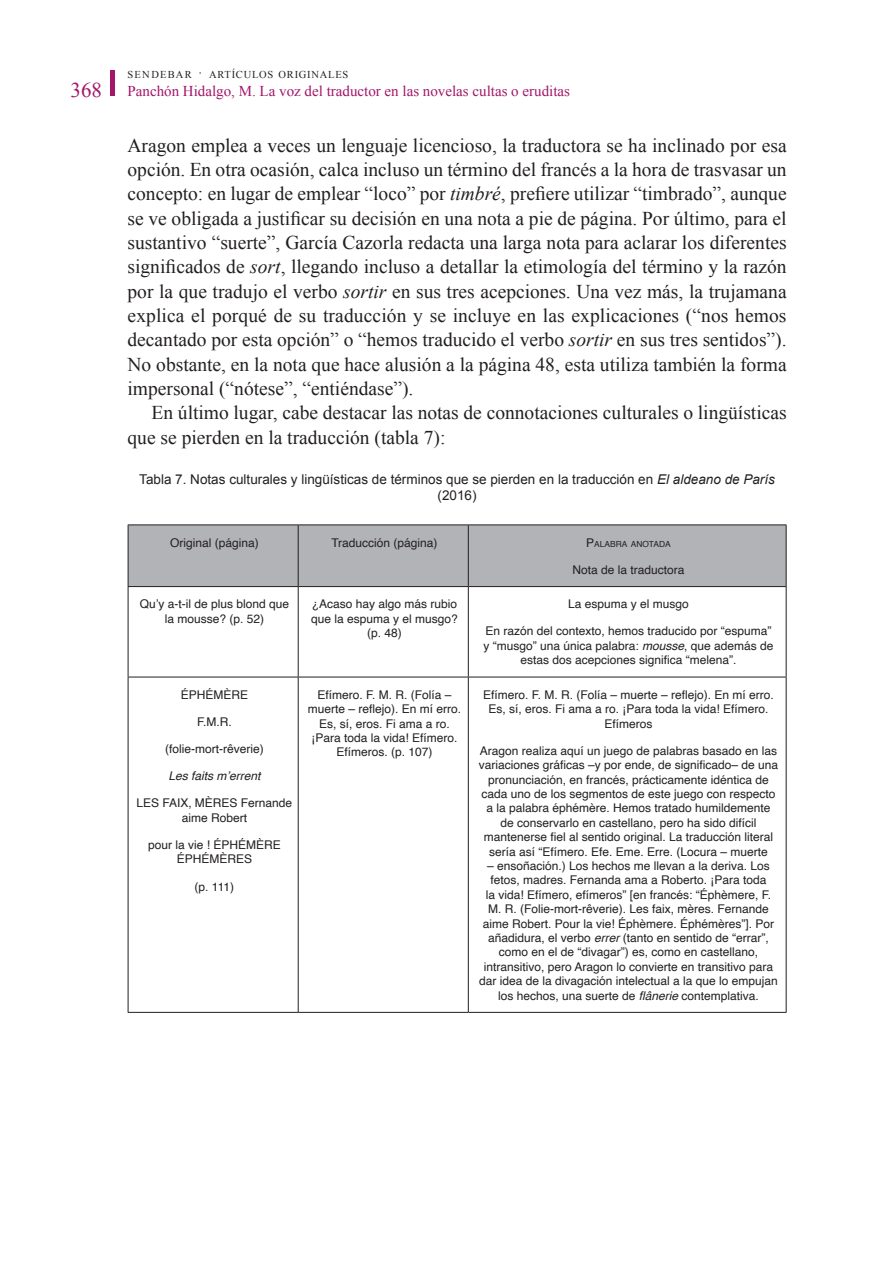
<style>
.page{position:relative;width:893px;height:1263px;background:#fff}
.page>*{position:absolute;margin:0;border:0;box-sizing:border-box;transform-origin:0 0}
.CAJA_GENERAL{font:19.5px/24.3px "Times New Roman";color:#231f20;text-align:justify}
.t1{font:15px "Times New Roman";color:#a31668}
.LEYENDAS{font:13.5px/16.2px "Arial";color:#231f20;text-align:center}
.TABLAS{font:12px/14.4px "Helvetica";color:#231f20;text-align:center}
.TABLAS-2{font:italic 12px "Helvetica";color:#231f20}
.t2{font:10.5px "Times New Roman";letter-spacing:.07em;color:#231f20}
.TABLAS-3{font:8.4px "Helvetica";color:#231f20}
.s1{font-size:15px}
.s2{font-size:21px}
.s3{font-style:italic}
.s4{font-size:12px}
</style>
<div class="page">
<hr style="left:111px;top:70px;width:4px;height:26px;background:#a31668">
<div style="left:129px;top:525px;width:657px;height:61px;background:#b2b3b7"></div>
<hr style="left:128px;top:524px;width:170px;height:1px;background:#231f20">
<hr style="left:128px;top:525px;width:1px;height:61px;background:#231f20">
<hr style="left:298px;top:524px;width:170px;height:1px;background:#231f20">
<hr style="left:298px;top:525px;width:1px;height:61px;background:#231f20">
<hr style="left:468px;top:524px;width:318px;height:1px;background:#231f20">
<hr style="left:468px;top:525px;width:1px;height:61px;background:#231f20">
<hr style="left:786px;top:525px;width:1px;height:61px;background:#231f20">
<hr style="left:128px;top:586px;width:170px;height:1px;background:#231f20">
<hr style="left:298px;top:586px;width:170px;height:1px;background:#231f20">
<hr style="left:468px;top:586px;width:318px;height:1px;background:#231f20">
<hr style="left:128px;top:587px;width:1px;height:90px;background:#231f20">
<hr style="left:298px;top:587px;width:1px;height:90px;background:#231f20">
<hr style="left:468px;top:587px;width:1px;height:90px;background:#231f20">
<hr style="left:786px;top:587px;width:1px;height:90px;background:#231f20">
<hr style="left:128px;top:677px;width:170px;height:1px;background:#231f20">
<hr style="left:128px;top:677px;width:1px;height:335px;background:#231f20">
<hr style="left:298px;top:677px;width:170px;height:1px;background:#231f20">
<hr style="left:298px;top:677px;width:1px;height:335px;background:#231f20">
<hr style="left:468px;top:677px;width:318px;height:1px;background:#231f20">
<hr style="left:468px;top:677px;width:1px;height:335px;background:#231f20">
<hr style="left:786px;top:677px;width:1px;height:335px;background:#231f20">
<hr style="left:128px;top:1012px;width:170px;height:1px;background:#231f20">
<hr style="left:298px;top:1012px;width:170px;height:1px;background:#231f20">
<hr style="left:468px;top:1012px;width:318px;height:1px;background:#231f20">
<p class="t2" style="left:128px;top:67px;width:222px">SENDEBAR <span class="s1">·</span> ARTÍCULOS ORIGINALES</p>
<p class="t1" style="left:71px;top:81px;width:501px"><span class="s2">368</span> Panchón Hidalgo, M. La voz del traductor en las novelas cultas o eruditas</p>
<p class="CAJA_GENERAL" style="left:128px;top:133px;width:661px">Aragon emplea a veces un lenguaje licencioso, la traductora se ha inclinado por esa opción. En otra ocasión, calca incluso un término del francés a la hora de trasvasar un concepto: en lugar de emplear “loco” por <span class="s3">timbré</span>, prefiere utilizar “timbrado”, aunque se ve obligada a justificar su decisión en una nota a pie de página. Por último, para el sustantivo “suerte”, García Cazorla redacta una larga nota para aclarar los diferentes significados de <span class="s3">sort</span>, llegando incluso a detallar la etimología del término y la razón por la que tradujo el verbo <span class="s3">sortir</span> en sus tres acepciones. Una vez más, la trujamana explica el porqué de su traducción y se incluye en las explicaciones (“nos hemos decantado por esta opción” o “hemos traducido el verbo <span class="s3">sortir</span> en sus tres sentidos”).<br>No obstante, en la nota que hace alusión a la página 48, esta utiliza también la forma impersonal (“nótese”, “entiéndase”).</p>
<p class="CAJA_GENERAL" style="left:128px;top:400px;width:661px;text-indent:24px">En último lugar, cabe destacar las notas de connotaciones culturales o lingüísticas que se pierden en la traducción (tabla 7):</p>
<p class="LEYENDAS" style="left:139px;top:471px;width:637px">Tabla 7. Notas culturales y lingüísticas de términos que se pierden en la traducción en <span class="s3">El aldeano de París </span>(2016)</p>
<p class="TABLAS" style="left:170px;top:536px;width:90px">Original (página)</p>
<p class="TABLAS" style="left:331px;top:536px;width:108px">Traducción (página)</p>
<p class="TABLAS-3" style="left:586px;top:537px;width:86px"><span class="s4">P</span>ALABRA ANOTADA</p>
<p class="TABLAS" style="left:572px;top:563px;width:114px">Nota de la traductora</p>
<p class="TABLAS" style="left:140px;top:597px;width:151px">Qu’y a-t-il de plus blond que la mousse? (p. 52)</p>
<p class="TABLAS" style="left:311px;top:597px;width:148px">¿Acaso hay algo más rubio que la espuma y el musgo? (p. 48)</p>
<p class="TABLAS" style="left:568px;top:597px;width:122px">La espuma y el musgo</p>
<p class="TABLAS" style="left:483px;top:624px;width:292px">En razón del contexto, hemos traducido por “espuma” y “musgo” una única palabra: <span class="s3">mousse</span>, que además de estas dos acepciones significa “melena”.</p>
<p class="TABLAS" style="left:181px;top:688px;width:69px">ÉPHÉMÈRE</p>
<p class="TABLAS" style="left:197px;top:715px;width:36px">F.M.R.</p>
<p class="TABLAS" style="left:165px;top:742px;width:100px">(folie-mort-rêverie)</p>
<p class="TABLAS-2" style="left:168px;top:767px;width:94px">Les faits m’errent</p>
<p class="TABLAS" style="left:137px;top:796px;width:157px">LES FAIX, MÈRES Fernande aime Robert</p>
<p class="TABLAS" style="left:148px;top:838px;width:134px">pour la vie ! ÉPHÉMÈRE<br>ÉPHÉMÈRES</p>
<p class="TABLAS" style="left:195px;top:879px;width:41px">(p. 111)</p>
<p class="TABLAS" style="left:308px;top:688px;width:155px">Efímero. F. M. R. (Folía – muerte – reflejo). En mí erro.<br>Es, sí, eros. Fi ama a ro. ¡Para toda la vida! Efímero.<br>Efímeros. (p. 107)</p>
<p class="TABLAS" style="left:483px;top:688px;width:292px">Efímero. F. M. R. (Folía – muerte – reflejo). En mí erro.<br>Es, sí, eros. Fi ama a ro. ¡Para toda la vida! Efímero.<br>Efímeros</p>
<p class="TABLAS" style="left:479px;top:744px;width:301px">Aragon realiza aquí un juego de palabras basado en las variaciones gráficas –y por ende, de significado– de una pronunciación, en francés, prácticamente idéntica de cada uno de los segmentos de este juego con respecto a la palabra éphémère. Hemos tratado humildemente de conservarlo en castellano, pero ha sido difícil mantenerse fiel al sentido original. La traducción literal sería así “Efímero. Efe. Eme. Erre. (Locura – muerte</p>
<p class="TABLAS" style="left:479px;top:859px;width:300px">– ensoñación.) Los hechos me llevan a la deriva. Los fetos, madres. Fernanda ama a Roberto. ¡Para toda<br>la vida! Efímero, efímeros” [en francés: “Éphèmere, F.<br>M. R. (Folie-mort-rêverie). Les faix, mères. Fernande aime Robert. Pour la vie! Éphèmere. Éphémères”]. Por añadidura, el verbo <span class="s3">errer</span> (tanto en sentido de “errar”, como en el de “divagar”) es, como en castellano, intransitivo, pero Aragon lo convierte en transitivo para dar idea de la divagación intelectual a la que lo empujan los hechos, una suerte de <span class="s3">flânerie</span> contemplativa.</p>
</div>
